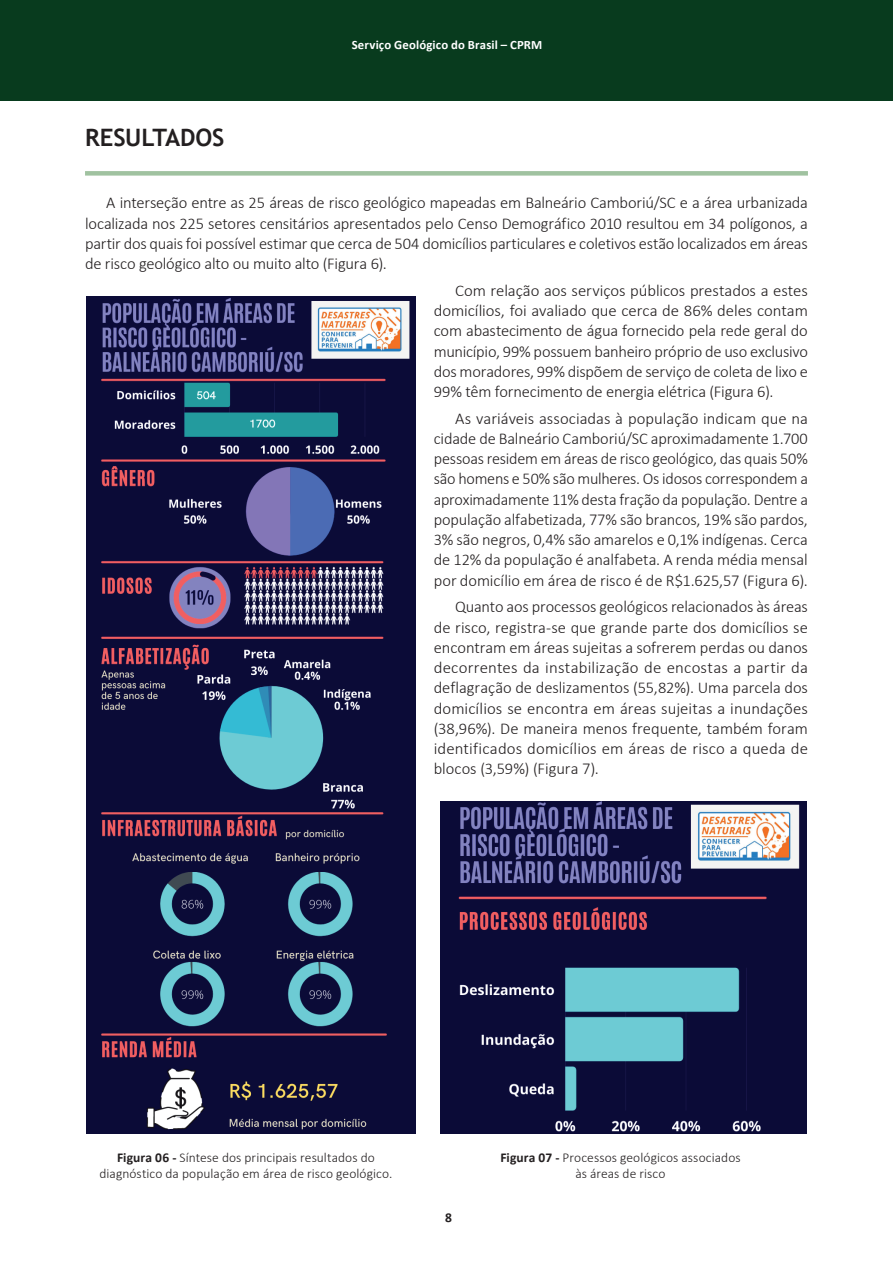
<style>
.page{position:relative;width:893px;height:1263px;background:#fff}
.page>*{position:absolute;margin:0;border:0;box-sizing:border-box;transform-origin:0 0}
.t1{font:700 24px "Trebuchet MS";letter-spacing:-.005em;color:#231f20}
.t2{font:300 16.5px/20.2px "Calibri";letter-spacing:-.005em;color:#231f20;text-align:justify}
.t3{font:300 13.5px/16.2px "Calibri";letter-spacing:.005em;color:#231f20;text-align:center}
.t4{font:700 13.5px "Calibri";color:#231f20}
.t5{font:700 12.75px "Calibri";letter-spacing:.015em;color:#fff}
.s1{font-weight:700}
</style>
<div class="page">
<div style="left:0;top:0;width:893px;height:100px;background:#083b1e"></div>
<div style="left:85px;top:171px;width:723px;height:5px;background:#a0c2a0"></div>
<img style="left:86px;top:297px;width:329px;height:837px">
<img style="left:440px;top:801px;width:366px;height:333px">
<h1 class="t1" style="left:85px;top:122px;width:141px">RESULTADOS</h1>
<p class="t5" style="left:352px;top:35px;width:192px">Serviço Geológico do Brasil – CPRM</p>
<p class="t2" style="left:85px;top:193px;width:724px;text-indent:21px">A interseção entre as 25 áreas de risco geológico mapeadas em Balneário Camboriú/SC e a área urbanizada localizada nos 225 setores censitários apresentados pelo Censo Demográfico 2010 resultou em 34 polígonos, a partir dos quais foi possível estimar que cerca de 504 domicílios particulares e coletivos estão localizados em áreas de risco geológico alto ou muito alto (Figura 6).</p>
<p class="t2" style="left:434px;top:280px;width:376px;text-indent:21px">Com relação aos serviços públicos prestados a estes domicílios, foi avaliado que cerca de 86% deles contam com abastecimento de água fornecido pela rede geral do município, 99% possuem banheiro próprio de uso exclusivo dos moradores, 99% dispõem de serviço de coleta de lixo e 99% têm fornecimento de energia elétrica (Figura 6).</p>
<p class="t2" style="left:434px;top:408px;width:376px;text-indent:21px">As variáveis associadas à população indicam que na cidade de Balneário Camboriú/SC aproximadamente 1.700 pessoas residem em áreas de risco geológico, das quais 50% são homens e 50% são mulheres. Os idosos correspondem a aproximadamente 11% desta fração da população. Dentre a população alfabetizada, 77% são brancos, 19% são pardos, 3% são negros, 0,4% são amarelos e 0,1% indígenas. Cerca de 12% da população é analfabeta. A renda média mensal por domicílio em área de risco é de R$1.625,57 (Figura 6).</p>
<p class="t2" style="left:434px;top:596px;width:376px;text-indent:21px">Quanto aos processos geológicos relacionados às áreas de risco, registra-se que grande parte dos domicílios se encontram em áreas sujeitas a sofrerem perdas ou danos decorrentes da instabilização de encostas a partir da deflagração de deslizamentos (55,82%). Uma parcela dos domicílios se encontra em áreas sujeitas a inundações (38,96%). De maneira menos frequente, também foram identificados domicílios em áreas de risco a queda de blocos (3,59%) (Figura 7).</p>
<p class="t3" style="left:99px;top:1149px;width:294px"><span class="s1">Figura 06 -</span> Síntese dos principais resultados do diagnóstico da população em área de risco geológico.</p>
<p class="t3" style="left:500px;top:1149px;width:242px"><span class="s1">Figura 07 -</span> Processos geológicos associados às áreas de risco</p>
<p class="t4" style="left:445px;top:1208px;width:8px">8</p>
</div>
